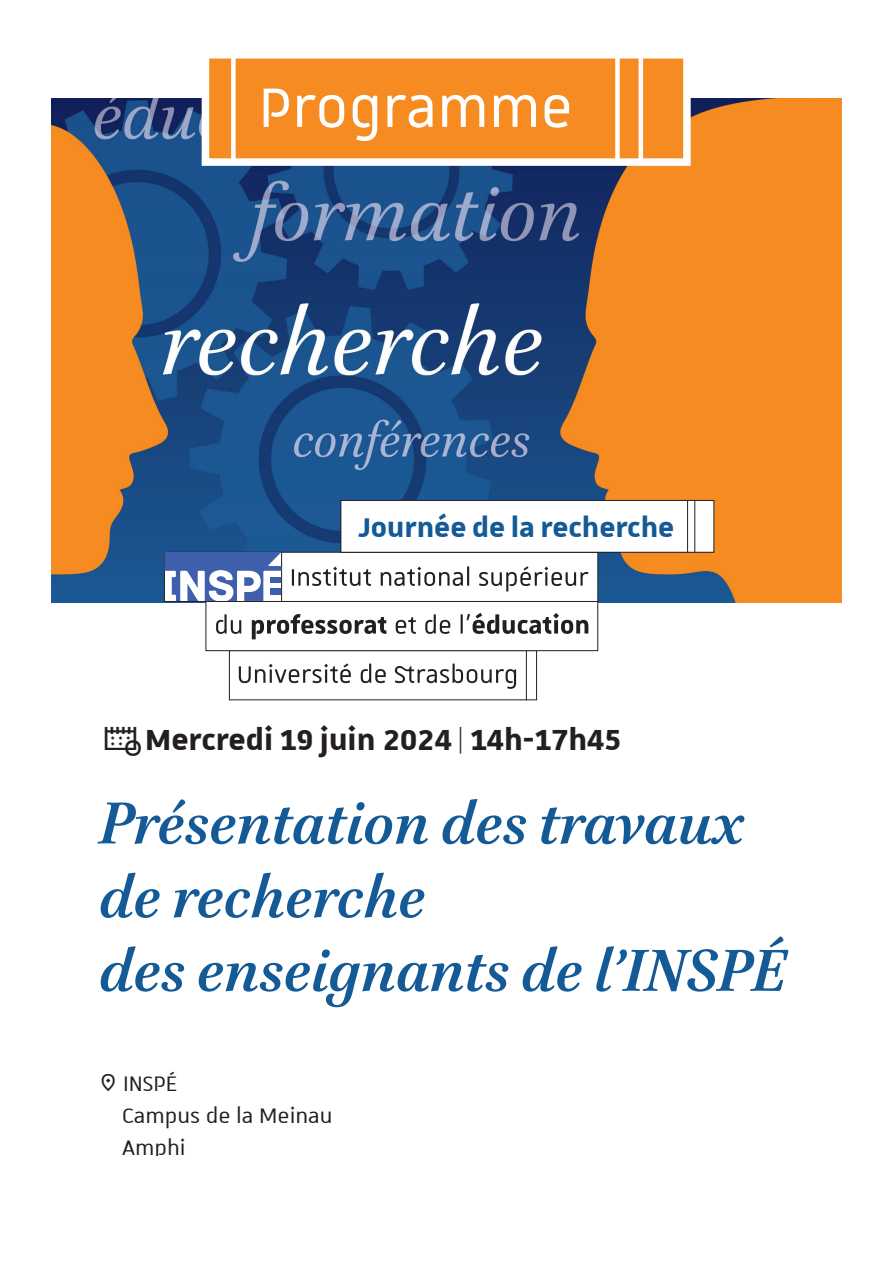
<style>
.page{position:relative;width:893px;height:1263px;background:#fff}
.page>*{position:absolute;margin:0;border:0;box-sizing:border-box;transform-origin:0 0}
.t1{font:italic 700 67.05px/73.7px "Brill";color:#145a97}
.t2{font:700 38.85px "Unistra A";color:#231f20}
.t3{font:700 36.15px "Unistra A";color:#145a97}
.t4{font:28.2px/31.7px "Unistra A";color:#231f20}
</style>
<div class="page">
<img style="left:51px;top:99px;width:791px;height:503px">
<div style="left:205px;top:601px;width:393px;height:50px;border:1px solid #231f20"></div>
<div style="left:164px;top:552px;width:434px;height:49px;background:#fff"></div>
<div style="left:164px;top:552px;width:434px;height:50px;border:1px solid #231f20"></div>
<hr style="left:281px;top:552px;width:1px;height:50px;background:#231f20">
<hr style="left:526px;top:651px;width:1px;height:49px;background:#231f20">
<svg style="left:292px;top:566px;width:297px;height:25px"></svg>
<svg style="left:216px;top:613px;width:372px;height:26px"></svg>
<svg style="left:239px;top:663px;width:277px;height:26px"></svg>
<svg style="left:165px;top:552px;width:116px;height:49px"></svg>
<div style="left:341px;top:500px;width:373px;height:52px;background:#fff"></div>
<div style="left:340px;top:500px;width:374px;height:53px;border:1px solid #231f20"></div>
<hr style="left:687px;top:500px;width:1px;height:53px;background:#231f20">
<hr style="left:694px;top:500px;width:1px;height:53px;background:#231f20">
<div style="left:202px;top:51px;width:489px;height:115px;background:#f68b21;border:8px solid #fff"></div>
<div style="left:231px;top:54px;width:5px;height:109px;background:#fff"></div>
<div style="left:615px;top:54px;width:5px;height:109px;background:#fff"></div>
<hr style="left:639px;top:54px;width:4px;height:109px;background:#fff">
<svg style="left:264px;top:89px;width:305px;height:52px"></svg>
<p class="t3" style="left:359px;top:507px;width:317px">Journée de la recherche</p>
<p class="t2" style="left:145px;top:718px;width:478px">Mercredi 19 juin 2024 | 14h-17h45</p>
<p class="t1" style="left:99px;top:788px;width:688px">Présentation des travaux de recherche<br>des enseignants de l’INSPÉ</p>
<p class="t4" style="left:122px;top:1067px;width:212px">INSPÉ<br>Campus de la Meinau<br>Amphi</p>
</div>
